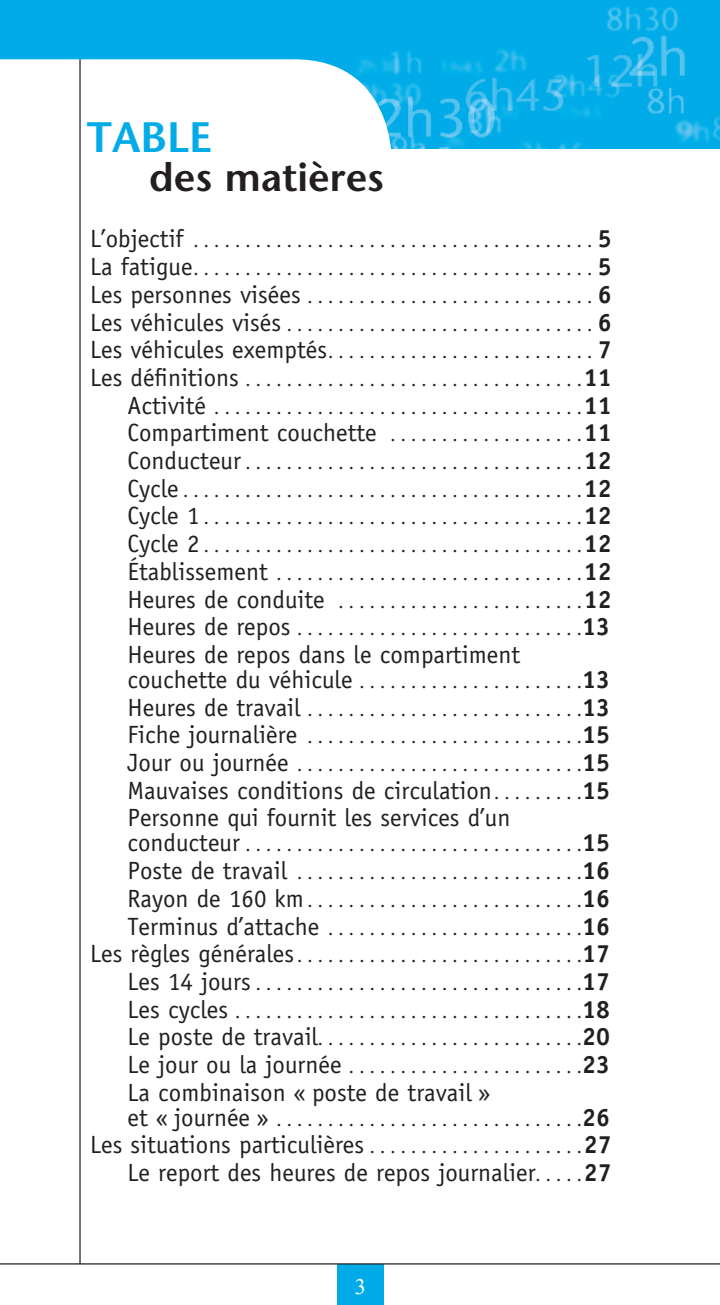
<style>
.page{position:relative;width:720px;height:1305px;background:#fff}
.page>*{position:absolute;margin:0;border:0;box-sizing:border-box;transform-origin:0 0}
.t1{font:600 42.5px "Stone Sans";color:#00abe7}
.t2{font:600 39.5px "Stone Sans";color:#231f20}
.t3{font:25px "Officina Sans";color:#231f20}
.Énumération{font:22.5px "Times New Roman";color:#fff}
.t4{font:17.5px "Officina Sans";color:#231f20}
.s1{font-size:25px}
.s2{font-weight:700;font-size:25px}
.s3{font-size:17.5px}
.s4{font-weight:700}
</style>
<div class="page">
<div style="left:0;top:0;width:720px;height:148px;background:#00abe7"></div>
<img style="left:391px;top:6px;width:329px;height:142px">
<div style="left:0;top:59px;width:392px;height:90px;background:#fff"></div>
<div style="left:337px;top:1264px;width:47px;height:41px;background:#00abe7"></div>
<hr style="left:79px;top:59px;width:2px;height:1205px;background:#231f20">
<hr style="left:0;top:1263px;width:720px;height:2px;background:#231f20">
<p class="t1" style="left:87px;top:111px;width:127px">TABLE</p>
<p class="t2" style="left:149px;top:154px;width:236px">des matières</p>
<p class="t4" style="left:90px;top:231px;width:523px"><span class="s1">L’objectif</span> . . . . . . . . . . . . . . . . . . . . . . . . . . . . . . . . . . . . . . . <span class="s2">5</span></p>
<p class="t4" style="left:90px;top:259px;width:523px"><span class="s1">La fatigue</span> . . . . . . . . . . . . . . . . . . . . . . . . . . . . . . . . . . . . . . . <span class="s2">5</span></p>
<p class="t4" style="left:90px;top:287px;width:523px"><span class="s1">Les personnes visées</span> . . . . . . . . . . . . . . . . . . . . . . . . . . . . <span class="s2">6</span></p>
<p class="t4" style="left:90px;top:314px;width:523px"><span class="s1">Les véhicules visés</span> . . . . . . . . . . . . . . . . . . . . . . . . . . . . . . <span class="s2">6</span></p>
<p class="t4" style="left:90px;top:342px;width:523px"><span class="s1">Les véhicules exemptés</span> . . . . . . . . . . . . . . . . . . . . . . . . . . <span class="s2">7</span></p>
<p class="t4" style="left:90px;top:370px;width:523px"><span class="s1">Les définitions</span> . . . . . . . . . . . . . . . . . . . . . . . . . . . . . . . . <span class="s2">11</span></p>
<p class="t4" style="left:128px;top:397px;width:486px"><span class="s1">Activité</span> . . . . . . . . . . . . . . . . . . . . . . . . . . . . . . . . . . . <span class="s2">11</span></p>
<p class="t3" style="left:128px;top:418px;width:486px">Compartiment couchette <span class="s3">. . . . . . . . . . . . . . . . . .</span> <span class="s4">11</span></p>
<p class="t4" style="left:128px;top:453px;width:486px"><span class="s1">Conducteur</span> . . . . . . . . . . . . . . . . . . . . . . . . . . . . . . . . <span class="s2">12</span></p>
<p class="t4" style="left:128px;top:481px;width:486px"><span class="s1">Cycle</span> . . . . . . . . . . . . . . . . . . . . . . . . . . . . . . . . . . . . . . <span class="s2">12</span></p>
<p class="t4" style="left:128px;top:508px;width:486px"><span class="s1">Cycle 1</span> . . . . . . . . . . . . . . . . . . . . . . . . . . . . . . . . . . . . <span class="s2">12</span></p>
<p class="t4" style="left:128px;top:536px;width:486px"><span class="s1">Cycle 2</span> . . . . . . . . . . . . . . . . . . . . . . . . . . . . . . . . . . . . <span class="s2">12</span></p>
<p class="t4" style="left:128px;top:564px;width:486px"><span class="s1">Établissement</span> . . . . . . . . . . . . . . . . . . . . . . . . . . . . . <span class="s2">12</span></p>
<p class="t4" style="left:128px;top:591px;width:486px"><span class="s1">Heures de conduite</span> . . . . . . . . . . . . . . . . . . . . . . . <span class="s2">12</span></p>
<p class="t4" style="left:128px;top:619px;width:484px"><span class="s1">Heures de repos</span> . . . . . . . . . . . . . . . . . . . . . . . . . . . <span class="s2">13</span></p>
<p class="t3" style="left:128px;top:640px;width:394px">Heures de repos dans le compartiment</p>
<p class="t4" style="left:128px;top:672px;width:484px"><span class="s1">couchette du véhicule</span> . . . . . . . . . . . . . . . . . . . . . <span class="s2">13</span></p>
<p class="t4" style="left:128px;top:699px;width:484px"><span class="s1">Heures de travail</span> . . . . . . . . . . . . . . . . . . . . . . . . . . <span class="s2">13</span></p>
<p class="t4" style="left:128px;top:727px;width:484px"><span class="s1">Fiche journalière</span> . . . . . . . . . . . . . . . . . . . . . . . . . . <span class="s2">15</span></p>
<p class="t4" style="left:128px;top:755px;width:484px"><span class="s1">Jour ou journée</span> . . . . . . . . . . . . . . . . . . . . . . . . . . . <span class="s2">15</span></p>
<p class="t3" style="left:128px;top:776px;width:484px">Mauvaises conditions de circulation <span class="s3">. . . . . . . .</span> <span class="s4">15</span></p>
<p class="t3" style="left:128px;top:803px;width:384px">Personne qui fournit les services d’un</p>
<p class="t4" style="left:128px;top:835px;width:484px"><span class="s1">conducteur</span> . . . . . . . . . . . . . . . . . . . . . . . . . . . . . . . . <span class="s2">15</span></p>
<p class="t4" style="left:128px;top:863px;width:484px"><span class="s1">Poste de travail</span> . . . . . . . . . . . . . . . . . . . . . . . . . . . <span class="s2">16</span></p>
<p class="t4" style="left:128px;top:891px;width:484px"><span class="s1">Rayon de 160 km</span> . . . . . . . . . . . . . . . . . . . . . . . . . . <span class="s2">16</span></p>
<p class="t4" style="left:128px;top:918px;width:484px"><span class="s1">Terminus d’attache</span> . . . . . . . . . . . . . . . . . . . . . . . . <span class="s2">16</span></p>
<p class="t4" style="left:90px;top:946px;width:521px"><span class="s1">Les règles générales</span> . . . . . . . . . . . . . . . . . . . . . . . . . . . <span class="s2">17</span></p>
<p class="t4" style="left:128px;top:974px;width:484px"><span class="s1">Les 14 jours</span> . . . . . . . . . . . . . . . . . . . . . . . . . . . . . . . <span class="s2">17</span></p>
<p class="t4" style="left:128px;top:1001px;width:484px"><span class="s1">Les cycles</span> . . . . . . . . . . . . . . . . . . . . . . . . . . . . . . . . . <span class="s2">18</span></p>
<p class="t4" style="left:128px;top:1029px;width:484px"><span class="s1">Le poste de travail</span>..........................<span class="s2">20</span></p>
<p class="t4" style="left:128px;top:1057px;width:484px"><span class="s1">Le jour ou la journée</span> . . . . . . . . . . . . . . . . . . . . . . <span class="s2">23</span></p>
<p class="t3" style="left:128px;top:1078px;width:364px">La combinaison « poste de travail »</p>
<p class="t4" style="left:128px;top:1110px;width:484px"><span class="s1">et « journée »</span> . . . . . . . . . . . . . . . . . . . . . . . . . . . . . <span class="s2">26</span></p>
<p class="t3" style="left:90px;top:1130px;width:523px">Les situations particulières <span class="s3">. . . . . . . . . . . . . . . . . . . .</span> <span class="s4">27</span></p>
<p class="t3" style="left:128px;top:1158px;width:486px">Le report des heures de repos journalier<span class="s3">. . . . .</span> <span class="s4">27</span></p>
<p class="Énumération" style="left:355px;top:1274px;width:13px">3</p>
</div>
